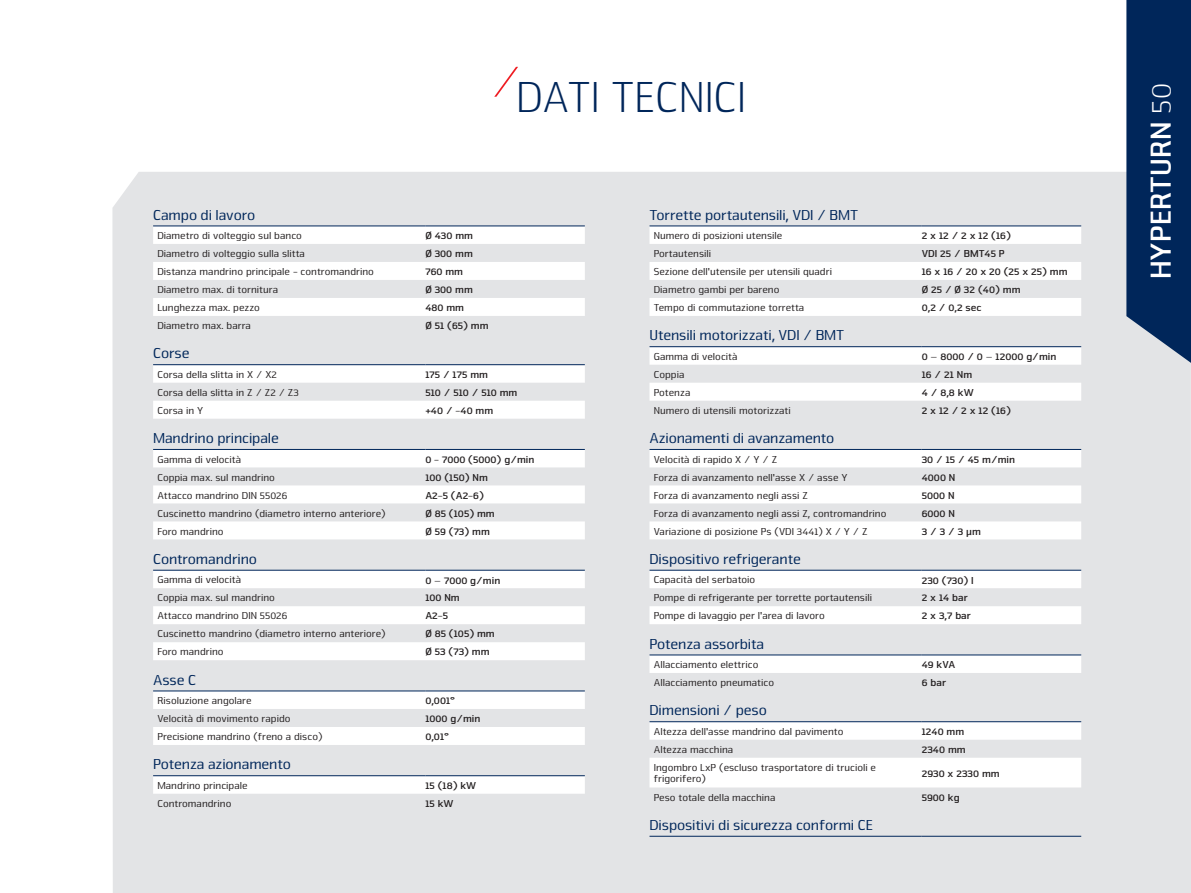
<style>
.page{position:relative;width:1191px;height:893px;background:#fff}
.page>*{position:absolute;margin:0;border:0;box-sizing:border-box;transform-origin:0 0}
.t1{font:300 45px "Nuri Pro";color:#00265a}
.t2{font:700 30px "Nuri Pro";color:#fff}
.t3{font:15px "Nuri Pro";letter-spacing:-.01em;color:#00265a}
.t4{font:10.5px/10.5px "Nuri Pro";color:#231f20}
.t5{font:700 10.5px "Nuri Pro";color:#231f20}
.s1{font-weight:300}
</style>
<div class="page">
<div style="left:112px;top:172px;width:1079px;height:721px;background:#e3e4e6"></div>
<svg style="left:1126px;top:0;width:65px;height:363px;background:#163968"></svg>
<svg style="left:494px;top:67px;width:24px;height:30px"></svg>
<svg style="left:153px;top:227px;width:432px;height:567px;fill:#e3e4e6"></svg>
<hr style="left:153px;top:226px;width:272px;height:1px;background:#00265a">
<hr style="left:425px;top:226px;width:160px;height:1px;background:#00265a">
<hr style="left:153px;top:364px;width:272px;height:1px;background:#00265a">
<hr style="left:425px;top:364px;width:160px;height:1px;background:#00265a">
<hr style="left:153px;top:449px;width:272px;height:1px;background:#00265a">
<hr style="left:425px;top:449px;width:160px;height:1px;background:#00265a">
<hr style="left:153px;top:570px;width:272px;height:1px;background:#00265a">
<hr style="left:425px;top:570px;width:160px;height:1px;background:#00265a">
<hr style="left:153px;top:691px;width:272px;height:1px;background:#00265a">
<hr style="left:425px;top:691px;width:160px;height:1px;background:#00265a">
<hr style="left:153px;top:775px;width:272px;height:1px;background:#00265a">
<hr style="left:425px;top:775px;width:160px;height:1px;background:#00265a">
<svg style="left:649px;top:227px;width:432px;height:560px;fill:#e3e4e6"></svg>
<hr style="left:649px;top:226px;width:272px;height:1px;background:#00265a">
<hr style="left:921px;top:226px;width:160px;height:1px;background:#00265a">
<hr style="left:649px;top:346px;width:272px;height:1px;background:#00265a">
<hr style="left:921px;top:346px;width:160px;height:1px;background:#00265a">
<hr style="left:649px;top:449px;width:272px;height:1px;background:#00265a">
<hr style="left:921px;top:449px;width:160px;height:1px;background:#00265a">
<hr style="left:649px;top:570px;width:272px;height:1px;background:#00265a">
<hr style="left:921px;top:570px;width:160px;height:1px;background:#00265a">
<hr style="left:649px;top:655px;width:272px;height:1px;background:#00265a">
<hr style="left:921px;top:655px;width:160px;height:1px;background:#00265a">
<hr style="left:649px;top:721px;width:272px;height:1px;background:#00265a">
<hr style="left:921px;top:721px;width:160px;height:1px;background:#00265a">
<hr style="left:649px;top:836px;width:272px;height:1px;background:#00265a">
<hr style="left:921px;top:836px;width:160px;height:1px;background:#00265a">
<h1 class="t1" style="left:516px;top:71px;width:231px">DATI TECNICI</h1>
<h3 class="t3" style="left:153px;top:206px;width:104px">Campo di lavoro</h3>
<p class="t4" style="left:157px;top:230px;width:146px">Diametro di volteggio sul banco</p>
<p class="t5" style="left:425px;top:229px;width:49px">Ø 430 mm</p>
<p class="t4" style="left:157px;top:248px;width:149px">Diametro di volteggio sulla slitta</p>
<p class="t5" style="left:425px;top:247px;width:49px">Ø 300 mm</p>
<p class="t4" style="left:157px;top:266px;width:218px">Distanza mandrino principale - contromandrino</p>
<p class="t5" style="left:425px;top:265px;width:39px">760 mm</p>
<p class="t4" style="left:157px;top:284px;width:122px">Diametro max. di tornitura</p>
<p class="t5" style="left:425px;top:283px;width:49px">Ø 300 mm</p>
<p class="t4" style="left:157px;top:302px;width:104px">Lunghezza max. pezzo</p>
<p class="t5" style="left:425px;top:301px;width:40px">480 mm</p>
<p class="t4" style="left:157px;top:320px;width:95px">Diametro max. barra</p>
<p class="t5" style="left:425px;top:319px;width:65px">Ø 51 (65) mm</p>
<h3 class="t3" style="left:153px;top:345px;width:38px">Corse</h3>
<p class="t4" style="left:157px;top:369px;width:121px">Corsa della slitta in X / X2</p>
<p class="t5" style="left:425px;top:368px;width:64px">175 / 175 mm</p>
<p class="t4" style="left:157px;top:387px;width:143px">Corsa della slitta in Z / Z2 / Z3</p>
<p class="t5" style="left:425px;top:386px;width:94px">510 / 510 / 510 mm</p>
<p class="t4" style="left:157px;top:405px;width:47px">Corsa in Y</p>
<p class="t5" style="left:425px;top:404px;width:69px">+40 / -40 mm</p>
<h3 class="t3" style="left:153px;top:430px;width:127px">Mandrino principale</h3>
<p class="t4" style="left:157px;top:454px;width:85px">Gamma di velocità</p>
<p class="t5" style="left:425px;top:453px;width:110px">0 - 7000 (5000) g/min</p>
<p class="t4" style="left:157px;top:472px;width:119px">Coppia max. sul mandrino</p>
<p class="t5" style="left:425px;top:471px;width:64px">100 (150) Nm</p>
<p class="t4" style="left:157px;top:490px;width:131px">Attacco mandrino DIN 55026</p>
<p class="t5" style="left:425px;top:489px;width:60px">A2-5 (A2-6)</p>
<p class="t4" style="left:157px;top:508px;width:230px">Cuscinetto mandrino (diametro interno anteriore)</p>
<p class="t5" style="left:425px;top:507px;width:71px">Ø 85 (105) mm</p>
<p class="t4" style="left:157px;top:526px;width:68px">Foro mandrino</p>
<p class="t5" style="left:425px;top:525px;width:66px">Ø 59 (73) mm</p>
<h3 class="t3" style="left:153px;top:550px;width:105px">Contromandrino</h3>
<p class="t4" style="left:157px;top:575px;width:85px">Gamma di velocità</p>
<p class="t5" style="left:425px;top:574px;width:76px">0 – 7000 g/min</p>
<p class="t4" style="left:157px;top:593px;width:119px">Coppia max. sul mandrino</p>
<p class="t5" style="left:425px;top:592px;width:36px">100 Nm</p>
<p class="t4" style="left:157px;top:611px;width:131px">Attacco mandrino DIN 55026</p>
<p class="t5" style="left:425px;top:610px;width:24px">A2-5</p>
<p class="t4" style="left:157px;top:629px;width:230px">Cuscinetto mandrino (diametro interno anteriore)</p>
<p class="t5" style="left:425px;top:628px;width:71px">Ø 85 (105) mm</p>
<p class="t4" style="left:157px;top:647px;width:68px">Foro mandrino</p>
<p class="t5" style="left:425px;top:646px;width:66px">Ø 53 (73) mm</p>
<h3 class="t3" style="left:153px;top:671px;width:44px">Asse C</h3>
<p class="t4" style="left:157px;top:695px;width:96px">Risoluzione angolare</p>
<p class="t5" style="left:425px;top:694px;width:31px">0,001°</p>
<p class="t4" style="left:157px;top:713px;width:135px">Velocità di movimento rapido</p>
<p class="t5" style="left:425px;top:712px;width:57px">1000 g/min</p>
<p class="t4" style="left:157px;top:731px;width:167px">Precisione mandrino (freno a disco)</p>
<p class="t5" style="left:425px;top:730px;width:25px">0,01°</p>
<h3 class="t3" style="left:153px;top:756px;width:139px">Potenza azionamento</h3>
<p class="t4" style="left:157px;top:780px;width:92px">Mandrino principale</p>
<p class="t5" style="left:425px;top:779px;width:52px">15 (18) kW</p>
<p class="t4" style="left:157px;top:798px;width:76px">Contromandrino</p>
<p class="t5" style="left:425px;top:797px;width:30px">15 kW</p>
<h3 class="t3" style="left:649px;top:206px;width:210px">Torrette portautensili, VDI / BMT</h3>
<p class="t4" style="left:654px;top:230px;width:130px">Numero di posizioni utensile</p>
<p class="t5" style="left:921px;top:229px;width:91px">2 x 12 / 2 x 12 (16)</p>
<p class="t4" style="left:654px;top:248px;width:59px">Portautensili</p>
<p class="t5" style="left:921px;top:247px;width:85px">VDI 25 / BMT45 P</p>
<p class="t4" style="left:654px;top:266px;width:180px">Sezione dell'utensile per utensili quadri</p>
<p class="t5" style="left:921px;top:265px;width:147px">16 x 16 / 20 x 20 (25 x 25) mm</p>
<p class="t4" style="left:654px;top:284px;width:127px">Diametro gambi per bareno</p>
<p class="t5" style="left:921px;top:283px;width:100px">Ø 25 / Ø 32 (40) mm</p>
<p class="t4" style="left:654px;top:302px;width:152px">Tempo di commutazione torretta</p>
<p class="t5" style="left:921px;top:301px;width:61px">0,2 / 0,2 sec</p>
<h3 class="t3" style="left:649px;top:327px;width:196px">Utensili motorizzati, VDI / BMT</h3>
<p class="t4" style="left:654px;top:351px;width:85px">Gamma di velocità</p>
<p class="t5" style="left:921px;top:350px;width:136px">0 – 8000 / 0 – 12000 g/min</p>
<p class="t4" style="left:654px;top:369px;width:32px">Coppia</p>
<p class="t5" style="left:921px;top:368px;width:52px">16 / 21 Nm</p>
<p class="t4" style="left:654px;top:387px;width:38px">Potenza</p>
<p class="t5" style="left:921px;top:386px;width:53px">4 / 8,8 kW</p>
<p class="t4" style="left:654px;top:405px;width:139px">Numero di utensili motorizzati</p>
<p class="t5" style="left:921px;top:404px;width:91px">2 x 12 / 2 x 12 (16)</p>
<h3 class="t3" style="left:649px;top:430px;width:186px">Azionamenti di avanzamento</h3>
<p class="t4" style="left:654px;top:454px;width:125px">Velocità di rapido X / Y / Z</p>
<p class="t5" style="left:921px;top:453px;width:95px">30 / 15 / 45 m/min</p>
<p class="t4" style="left:654px;top:472px;width:195px">Forza di avanzamento nell'asse X / asse Y</p>
<p class="t5" style="left:921px;top:471px;width:35px">4000 N</p>
<p class="t4" style="left:654px;top:490px;width:156px">Forza di avanzamento negli assi Z</p>
<p class="t5" style="left:921px;top:489px;width:34px">5000 N</p>
<p class="t4" style="left:654px;top:508px;width:234px">Forza di avanzamento negli assi Z, contromandrino</p>
<p class="t5" style="left:921px;top:507px;width:35px">6000 N</p>
<p class="t4" style="left:654px;top:526px;width:215px">Variazione di posizione Ps (VDI 3441) X / Y / Z</p>
<p class="t5" style="left:921px;top:525px;width:61px">3 / 3 / 3 µm</p>
<h3 class="t3" style="left:649px;top:550px;width:153px">Dispositivo refrigerante</h3>
<p class="t4" style="left:654px;top:575px;width:103px">Capacità del serbatoio</p>
<p class="t5" style="left:921px;top:574px;width:54px">230 (730) l</p>
<p class="t4" style="left:654px;top:593px;width:220px">Pompe di refrigerante per torrette portautensili</p>
<p class="t5" style="left:921px;top:592px;width:48px">2 x 14 bar</p>
<p class="t4" style="left:654px;top:611px;width:172px">Pompe di lavaggio per l'area di lavoro</p>
<p class="t5" style="left:921px;top:610px;width:51px">2 x 3,7 bar</p>
<h3 class="t3" style="left:649px;top:635px;width:116px">Potenza assorbita</h3>
<p class="t4" style="left:654px;top:659px;width:106px">Allacciamento elettrico</p>
<p class="t5" style="left:921px;top:658px;width:35px">49 kVA</p>
<p class="t4" style="left:654px;top:677px;width:122px">Allacciamento pneumatico</p>
<p class="t5" style="left:921px;top:676px;width:26px">6 bar</p>
<h3 class="t3" style="left:649px;top:702px;width:119px">Dimensioni / peso</h3>
<p class="t4" style="left:654px;top:726px;width:191px">Altezza dell'asse mandrino dal pavimento</p>
<p class="t5" style="left:921px;top:725px;width:44px">1240 mm</p>
<p class="t4" style="left:654px;top:744px;width:81px">Altezza macchina</p>
<p class="t5" style="left:921px;top:743px;width:45px">2340 mm</p>
<p class="t4" style="left:654px;top:763px;width:224px">Ingombro LxP (escluso trasportatore di trucioli e frigorifero)</p>
<p class="t5" style="left:921px;top:767px;width:79px">2930 x 2330 mm</p>
<p class="t4" style="left:654px;top:792px;width:123px">Peso totale della macchina</p>
<p class="t5" style="left:921px;top:791px;width:39px">5900 kg</p>
<h3 class="t3" style="left:649px;top:816px;width:225px">Dispositivi di sicurezza conformi CE</h3>
<h2 class="t2" style="left:1143px;top:279px;width:198px;rotate:-90deg">HYPERTURN <span class="s1">50</span></h2>
</div>
